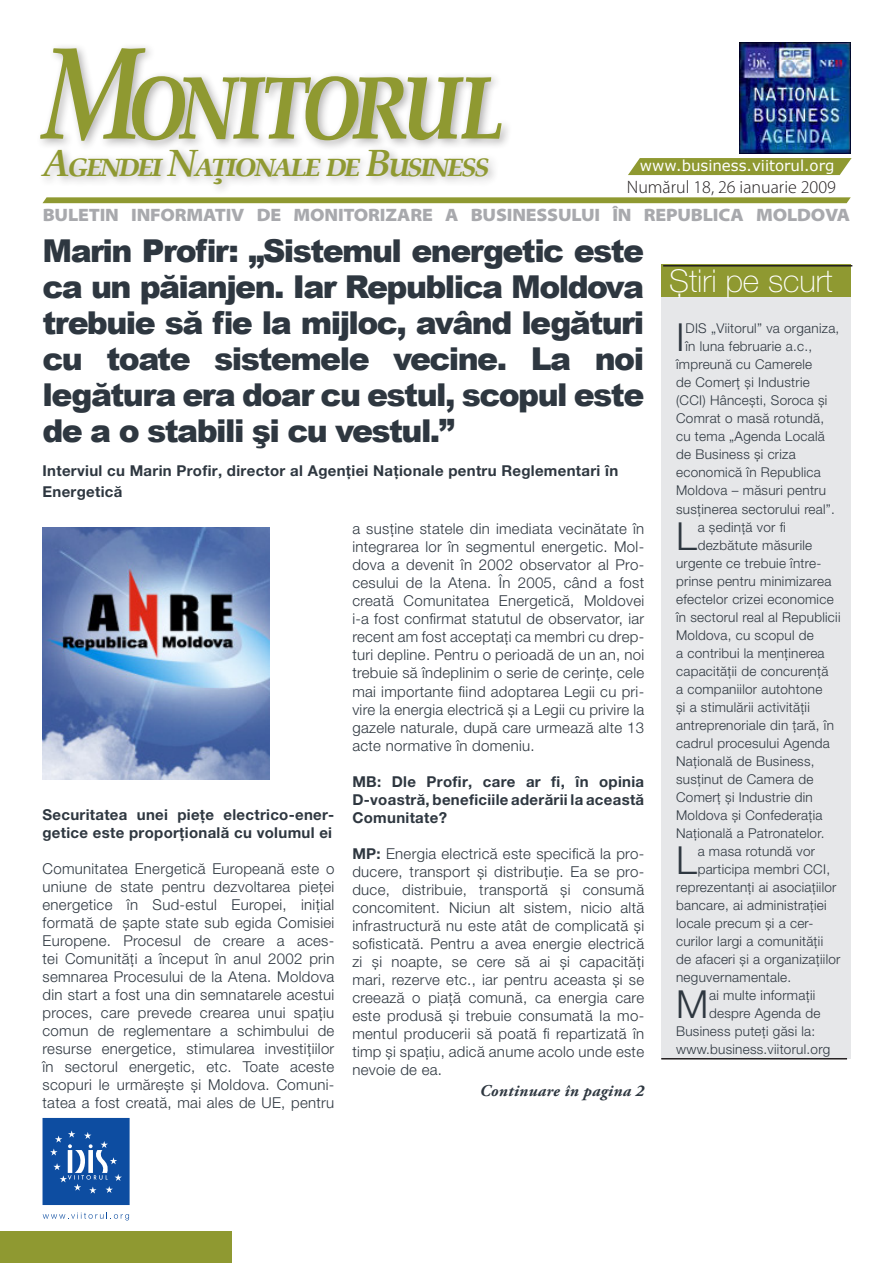
<style>
.page{position:relative;width:893px;height:1263px;background:#fff}
.page>*{position:absolute;margin:0;border:0;box-sizing:border-box;transform-origin:0 0}
.t1{font:italic 700 130.95px "Palatino Linotype";letter-spacing:-.06em;color:#8f9931;scale:.8 1}
.t2{font:300 38.7px "Helvetica Neue LT Pro";color:#2e3740}
.t3{font:italic 700 37.95px "Palatino Linotype";letter-spacing:-.06em;color:#8f9931}
.t4{font:900 31.5px/36px "Arial";letter-spacing:-.05em;color:#2e3740;text-align:justify}
.t5{font:100 31.5px "Helvetica Neue LT Pro";color:#fff}
.t6{font:900 semi-expanded 18px "Myriad Pro";letter-spacing:-.01em;color:#a8a9ad}
.t7{font:300 18px "Myriad Pro";color:#231f20}
.t8{font:italic 700 16.5px "Adobe Garamond Pro";letter-spacing:.02em;color:#2e3740}
.t9{font:300 15px/18px "Helvetica Neue LT Pro";letter-spacing:.02em;color:#2e3740;text-align:justify}
.t10{font:700 15px/18px "Helvetica Neue LT Pro";letter-spacing:.02em;color:#2e3740}
.t11{font:15px "Verdana";color:#fff}
.t12{font:300 13.5px "Helvetica Neue LT Pro";letter-spacing:.02em;color:#2e3740}
.s1{font-weight:700}
</style>
<div class="page">
<div style="left:661px;top:284px;width:189px;height:775px;background:#e6e7e9"></div>
<svg style="left:683px;top:158px;width:169px;height:17px"></svg>
<div style="left:35px;top:42px;width:648px;height:236px;background:#231f20;opacity:.34"></div>
<div style="left:0;top:1231px;width:232px;height:32px;background:#8f9931"></div>
<svg style="left:43px;top:1118px;width:87px;height:87px"></svg>
<svg style="left:43px;top:1212px;width:86px;height:8px"></svg>
<img style="left:739px;top:43px;width:111px;height:111px">
<svg style="left:43px;top:197px;width:808px;height:6px"></svg>
<img style="left:43px;top:528px;width:226px;height:252px">
<div style="left:661px;top:265px;width:189px;height:32px;background:#8f9931"></div>
<hr style="left:661px;top:1058px;width:186px;height:1px;background:#231f20">
<hr style="left:663px;top:265px;width:189px;height:1px;background:#231f20">
<p class="t1" style="left:43px;top:1px;width:579px">Monitorul</p>
<p class="t3" style="left:43px;top:136px;width:448px">Agendei Naţionale de Business</p>
<p class="t6" style="left:43px;top:205px;width:809px">BULETIN INFORMATIV DE MONITORIZARE A BUSINESSULUI ÎN REPUBLICA MOLDOVA</p>
<p class="t11" style="left:640px;top:155px;width:196px">www.business.viitorul.org</p>
<p class="t7" style="left:627px;top:177px;width:211px">Numărul 18, 26 ianuarie 2009</p>
<p class="t4" style="left:43px;top:231px;width:603px">Marin Profir: „Sistemul energetic este ca un păianjen. Iar Republica Moldova trebuie să fie la mijloc, având legături cu toate sistemele vecine. La noi legătura era doar cu estul, scopul este de a o stabili şi cu vestul.”</p>
<p class="t10" style="left:43px;top:460px;width:577px;line-height:21px">Interviul cu Marin Profir, director al Agenţiei Naţionale pentru Reglementari în<br>Energetică</p>
<p class="t10" style="left:43px;top:805px;width:293px">Securitatea unei pieţe electrico-ener&shy;getice este proporţională cu volumul ei</p>
<p class="t9" style="left:43px;top:859px;width:293px">Comunitatea Energetică Europeană este o uniune de state pentru dezvoltarea pieţei energetice în Sud-estul Europei, iniţial formată de şapte state sub egida Comisiei Europene. Procesul de creare a aces&shy;tei Comunităţi a început în anul 2002 prin semnarea Procesului de la Atena. Moldova din start a fost una din semnatarele acestui proces, care prevede crearea unui spaţiu comun de reglementare a schimbului de resurse energetice, stimularea investiţiilor în sectorul energetic, etc. Toate aceste scopuri le urmăreşte şi Moldova. Comuni&shy;tatea a fost creată, mai ales de UE, pentru</p>
<p class="t9" style="left:352px;top:520px;width:293px">a susţine statele din imediata vecinătate în integrarea lor în segmentul energetic. Mol&shy;dova a devenit în 2002 observator al Pro&shy;cesului de la Atena. În 2005, când a fost creată Comunitatea Energetică, Moldovei i-a fost confirmat statutul de observator, iar recent am fost acceptaţi ca membri cu drep&shy;turi depline. Pentru o perioadă de un an, noi trebuie să îndeplinim o serie de cerinţe, cele mai importante fiind adoptarea Legii cu pri&shy;vire la energia electrică şi a Legii cu privire la gazele naturale, după care urmează alte 13 acte normative în domeniu.</p>
<p class="t10" style="left:352px;top:772px;width:293px;text-align:justify">MB: Dle Profir, care ar fi, în opinia D-voastră, beneficiile aderării la această Comunitate?</p>
<p class="t9" style="left:352px;top:844px;width:293px"><span class="s1">MP:</span> Energia electrică este specifică la pro&shy;ducere, transport şi distribuţie. Ea se pro&shy;duce, distribuie, transportă şi consumă concomitent. Niciun alt sistem, nicio altă infrastructură nu este atât de complicată şi sofisticată. Pentru a avea energie electrică zi şi noapte, se cere să ai şi capacităţi mari, rezerve etc., iar pentru aceasta şi se creează o piaţă comună, ca energia care este produsă şi trebuie consumată la mo&shy;mentul producerii să poată fi repartizată în timp şi spaţiu, adică anume acolo unde este nevoie de ea.</p>
<p class="t8" style="left:480px;top:1081px;width:166px">Continuare în pagina 2</p>
<p class="t5" style="left:669px;top:263px;width:165px">Ştiri pe scurt</p>
<p class="t2" style="left:676px;top:314px;width:10px">I</p>
<p class="t12" style="left:685px;top:320px;width:155px">DIS „Viitorul” va organiza,</p>
<p class="t12" style="left:685px;top:338px;width:128px">în luna februarie a.c.,</p>
<p class="t12" style="left:676px;top:356px;width:138px">împreună cu Camerele</p>
<p class="t12" style="left:676px;top:374px;width:135px">de Comerţ şi Industrie</p>
<p class="t12" style="left:676px;top:392px;width:153px">(CCI) Hâncești, Soroca și</p>
<p class="t12" style="left:676px;top:410px;width:150px">Comrat o masă rotundă,</p>
<p class="t12" style="left:676px;top:428px;width:150px">cu tema „Agenda Locală</p>
<p class="t12" style="left:676px;top:446px;width:121px">de Business şi criza</p>
<p class="t12" style="left:676px;top:464px;width:146px">economică în Republica</p>
<p class="t12" style="left:676px;top:482px;width:151px">Moldova – măsuri pentru</p>
<p class="t12" style="left:676px;top:500px;width:160px">susţinerea sectorului real”.</p>
<p class="t2" style="left:676px;top:512px;width:22px">L</p>
<p class="t12" style="left:698px;top:518px;width:90px">a şedinţă vor fi</p>
<p class="t12" style="left:698px;top:536px;width:116px">dezbătute măsurile</p>
<p class="t12" style="left:676px;top:554px;width:147px">urgente ce trebuie între-</p>
<p class="t12" style="left:676px;top:572px;width:157px">prinse pentru minimizarea</p>
<p class="t12" style="left:676px;top:590px;width:159px">efectelor crizei economice</p>
<p class="t12" style="left:676px;top:608px;width:166px">în sectorul real al Republicii</p>
<p class="t12" style="left:676px;top:626px;width:139px">Moldova, cu scopul de</p>
<p class="t12" style="left:676px;top:644px;width:150px">a contribui la menţinerea</p>
<p class="t12" style="left:676px;top:662px;width:154px">capacităţii de concurenţă</p>
<p class="t12" style="left:676px;top:680px;width:148px">a companiilor autohtone</p>
<p class="t12" style="left:676px;top:698px;width:135px">şi a stimulării activităţii</p>
<p class="t12" style="left:676px;top:716px;width:159px">antreprenoriale din ţară, în</p>
<p class="t12" style="left:676px;top:734px;width:155px">cadrul procesului Agenda</p>
<p class="t12" style="left:676px;top:752px;width:140px">Naţională de Business,</p>
<p class="t12" style="left:676px;top:770px;width:139px">susţinut de Camera de</p>
<p class="t12" style="left:676px;top:788px;width:138px">Comerţ şi Industrie din</p>
<p class="t12" style="left:676px;top:806px;width:148px">Moldova şi Confederaţia</p>
<p class="t12" style="left:676px;top:824px;width:150px">Naţională a Patronatelor.</p>
<p class="t2" style="left:676px;top:836px;width:22px">L</p>
<p class="t12" style="left:698px;top:842px;width:119px">a masa rotundă vor</p>
<p class="t12" style="left:698px;top:860px;width:134px">participa membri CCI,</p>
<p class="t12" style="left:676px;top:878px;width:162px">reprezentanţi ai asociaţiilor</p>
<p class="t12" style="left:676px;top:896px;width:152px">bancare, ai administraţiei</p>
<p class="t12" style="left:676px;top:914px;width:139px">locale precum şi a cer-</p>
<p class="t12" style="left:676px;top:932px;width:149px">curilor largi a comunităţii</p>
<p class="t12" style="left:676px;top:950px;width:166px">de afaceri şi a organizaţiilor</p>
<p class="t12" style="left:676px;top:968px;width:117px">neguvernamentale.</p>
<p class="t2" style="left:676px;top:980px;width:34px">M</p>
<p class="t12" style="left:709px;top:986px;width:108px">ai multe informaţii</p>
<p class="t12" style="left:709px;top:1004px;width:113px">despre Agenda de</p>
<p class="t12" style="left:676px;top:1022px;width:141px">Business puteţi găsi la:</p>
<p class="t12" style="left:676px;top:1040px;width:156px">www.business.viitorul.org</p>
</div>
